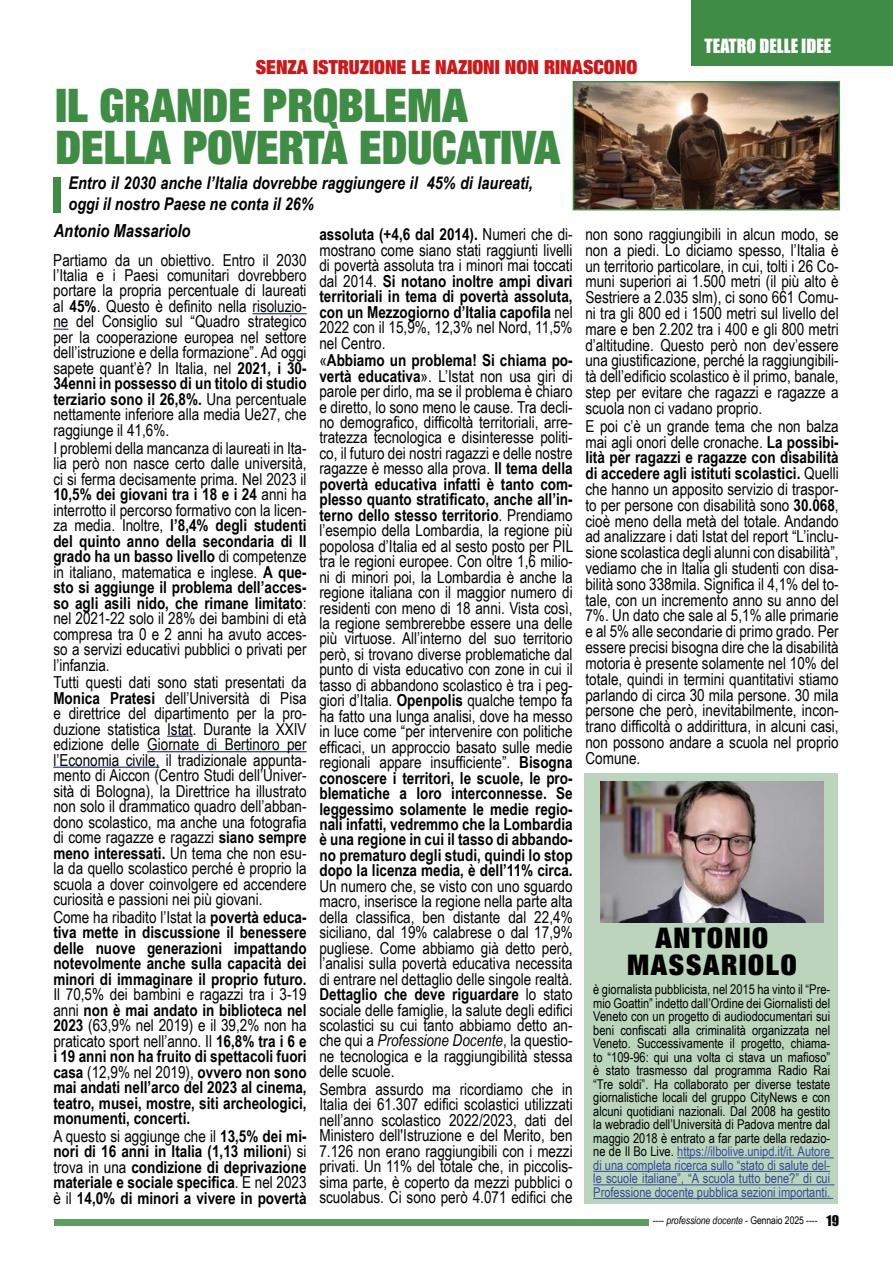
<style>
.page{position:relative;width:893px;height:1263px;background:#fff}
.page>*{position:absolute;margin:0;border:0;box-sizing:border-box;transform-origin:0 0}
.t1{font:900 condensed 46.5px/42px "Helvetica Neue LT Pro";color:#3f8c44;scale:.96 1}
.t2{font:900 condensed 28.5px/27px "Helvetica Neue LT Std";letter-spacing:.06em;color:#000;text-align:center}
.t3{font:900 condensed 19.5px "Helvetica Neue LT Pro";color:#cd1719}
.t4{font:italic 700 18px "Arial Narrow";color:#000}
.t5{font:18px "Impact";color:#fff}
.t6{font:italic 700 17.55px/21px "Arial Narrow";color:#000}
.t7{font:16.5px/15.5px "Arial Narrow";color:#000;text-align:justify}
.t8{font:700 16.5px/15.5px "Arial Narrow";color:#000;text-align:justify}
.t9{font:13.5px/13.5px "Arial Narrow";color:#000;text-align:justify}
.t10{font:10.5px "Arial Narrow";letter-spacing:-.005em;color:#000}
.s1{font-weight:700}
.s2{font-weight:400}
.s3{font-style:italic}
.s4{color:#34499b}
.s5{font-family:"Impact";font-size:13.5px}
</style>
<div class="page">
<div style="left:54px;top:1219px;width:594px;height:6px;background:#5d9e62"></div>
<hr style="left:252px;top:313px;width:55px;height:1px;background:#283583">
<svg style="left:53px;top:329px;width:15px;height:1px"></svg>
<svg style="left:167px;top:736px;width:26px;height:1px"></svg>
<hr style="left:147px;top:751px;width:160px;height:1px;background:#283583">
<hr style="left:53px;top:767px;width:107px;height:1px;background:#283583">
<img style="left:576px;top:84px;width:261px;height:123px">
<div style="left:573px;top:81px;width:267px;height:129px;border:2px solid #3f8c44"></div>
<div style="left:54px;top:177px;width:7px;height:36px;background:#3f8c44"></div>
<div style="left:585px;top:773px;width:253px;height:430px;background:#bad5bc"></div>
<hr style="left:677px;top:1157px;width:157px;height:1px;background:#34499b">
<hr style="left:593px;top:1171px;width:237px;height:1px;background:#34499b">
<hr style="left:593px;top:1184px;width:241px;height:1px;background:#34499b">
<hr style="left:593px;top:1198px;width:240px;height:1px;background:#34499b">
<img style="left:600px;top:781px;width:223px;height:142px">
<div style="left:692px;top:0;width:201px;height:65px;background:#3f8c44"></div>
<p class="t3" style="left:256px;top:55px;width:383px">SENZA ISTRUZIONE LE NAZIONI NON RINASCONO</p>
<h1 class="t1" style="left:56px;top:83px;width:527px">IL GRANDE PROBLEMA<br>DELLA POVERTÀ EDUCATIVA</h1>
<p class="t6" style="left:69px;top:172px;width:466px">Entro il 2030 anche l’Italia dovrebbe raggiungere il 45% di laureati, oggi il nostro Paese ne conta il 26%</p>
<p class="t5" style="left:705px;top:32px;width:128px">TEATRO DELLE IDEE</p>
<p class="t4" style="left:54px;top:217px;width:138px">Antonio Massariolo</p>
<p class="t7" style="left:53px;top:251px;width:255px">Partiamo da un obiettivo. Entro il 2030 l’Italia e i Paesi comunitari dovrebbero portare la propria percentuale di laureati al <span class="s1">45%</span>. Questo è definito nella risoluzio&shy;ne del Consiglio sul “Quadro strategico per la cooperazione europea nel settore dell’istruzione e della formazione”. Ad oggi sapete quant’è? In Italia, nel <span class="s1">2021, i 30- 34enni in possesso di un titolo di studio terziario sono il 26,8%.</span> Una percentuale nettamente inferiore alla media Ue27, che raggiunge il 41,6%.</p>
<p class="t7" style="left:53px;top:439px;width:255px">I problemi della mancanza di laureati in Ita&shy;lia però non nasce certo dalle università, ci si ferma decisamente prima. Nel 2023 il <span class="s1">10,5% dei giovani tra i 18 e i 24</span> anni ha interrotto il percorso formativo con la licen&shy;za media. Inoltre, <span class="s1">l’8,4% degli studenti del quinto anno della secondaria di II grado ha un basso livello</span> di competenze in italiano, matematica e inglese. <span class="s1">A que&shy;sto si aggiunge il problema dell’acces&shy;so agli asili nido, che rimane limitato</span>: nel 2021-22 solo il 28% dei bambini di età compresa tra 0 e 2 anni ha avuto acces&shy;so a servizi educativi pubblici o privati per l’infanzia.</p>
<p class="t7" style="left:53px;top:674px;width:255px">Tutti questi dati sono stati presentati da <span class="s1">Monica Pratesi</span> dell’Università di Pisa e direttrice del dipartimento per la pro&shy;duzione statistica Istat. Durante la XXIV edizione delle Giornate di Bertinoro per l’Economia civile, il tradizionale appunta&shy;mento di Aiccon (Centro Studi dell’Univer&shy;sità di Bologna), la Direttrice ha illustrato non solo il drammatico quadro dell’abban&shy;dono scolastico, ma anche una fotografia di come ragazze e ragazzi <span class="s1">siano sempre meno interessati.</span> Un tema che non esu&shy;la da quello scolastico perché è proprio la scuola a dover coinvolgere ed accendere curiosità e passioni nei più giovani.</p>
<p class="t8" style="left:53px;top:908px;width:255px"><span class="s2">Come ha ribadito l’Istat la</span> povertà educa&shy;tiva mette in discussione il benessere delle nuove generazioni impattando notevolmente anche sulla capacità dei minori di immaginare il proprio futuro.</p>
<p class="t8" style="left:53px;top:986px;width:255px"><span class="s2">Il 70,5% dei bambini e ragazzi tra i 3-19 anni</span> non è mai andato in biblioteca nel 2023 <span class="s2">(63,9% nel 2019) e il 39,2% non ha praticato sport nell’anno. Il</span> 16,8% tra i 6 e i 19 anni non ha fruito di spettacoli fuori casa <span class="s2">(12,9% nel 2019),</span> ovvero non sono mai andati nell’arco del 2023 al cinema, teatro, musei, mostre, siti archeologici, monumenti, concerti.</p>
<p class="t8" style="left:53px;top:1127px;width:255px"><span class="s2">A questo si aggiunge che il</span> 13,5% dei mi&shy;nori di 16 anni in Italia (1,13 milioni<span class="s2">) si trova in una</span> condizione di deprivazione materiale e sociale specifica<span class="s2">. E nel 2023 è il</span> 14,0% di minori a vivere in povertà</p>
<p class="t7" style="left:319px;top:226px;width:255px"><span class="s1">assoluta (+4,6 dal 2014).</span> Numeri che di&shy;mostrano come siano stati raggiunti livelli di povertà assoluta tra i minori mai toccati dal 2014. <span class="s1">Si notano inoltre ampi divari territoriali in tema di povertà assoluta, con un Mezzogiorno d’Italia capofila</span> nel 2022 con il 15,9%, 12,3% nel Nord, 11,5% nel Centro.</p>
<p class="t7" style="left:319px;top:352px;width:255px">«<span class="s1">Abbiamo un problema! Si chiama po&shy;vertà educativa</span>». L’Istat non usa giri di parole per dirlo, ma se il problema è chiaro e diretto, lo sono meno le cause. Tra decli&shy;no demografico, difficoltà territoriali, arre&shy;tratezza tecnologica e disinteresse politi&shy;co, il futuro dei nostri ragazzi e delle nostre ragazze è messo alla prova. <span class="s1">Il tema della povertà educativa infatti è tanto com&shy;plesso quanto stratificato, anche all’in&shy;terno dello stesso territorio</span>. Prendiamo l’esempio della Lombardia, la regione più popolosa d’Italia ed al sesto posto per PIL tra le regioni europee. Con oltre 1,6 milio&shy;ni di minori poi, la Lombardia è anche la regione italiana con il maggior numero di residenti con meno di 18 anni. Vista così, la regione sembrerebbe essere una delle più virtuose. All’interno del suo territorio però, si trovano diverse problematiche dal punto di vista educativo con zone in cui il tasso di abbandono scolastico è tra i peg&shy;giori d’Italia. <span class="s1">Openpolis</span> qualche tempo fa ha fatto una lunga analisi, dove ha messo in luce come “per intervenire con politiche efficaci, un approccio basato sulle medie regionali appare insufficiente”. <span class="s1">Bisogna conoscere i territori, le scuole, le pro&shy;blematiche a loro interconnesse. Se leggessimo solamente le medie regio&shy;nali infatti, vedremmo che la Lombardia è una regione in cui il tasso di abbando&shy;no prematuro degli studi, quindi lo stop dopo la licenza media, è dell’11% circa.</span></p>
<p class="t7" style="left:319px;top:878px;width:255px">Un numero che, se visto con uno sguardo macro, inserisce la regione nella parte alta della classifica, ben distante dal 22,4% siciliano, dal 19% calabrese o dal 17,9% pugliese. Come abbiamo già detto però, l’analisi sulla povertà educativa necessita di entrare nel dettaglio delle singole realtà.<br><span class="s1">Dettaglio che deve riguardare</span> lo stato sociale delle famiglie, la salute degli edifici scolastici su cui tanto abbiamo detto an&shy;che qui a <span class="s3">Professione Docente</span>, la questio&shy;ne tecnologica e la raggiungibilità stessa delle scuole.</p>
<p class="t7" style="left:319px;top:1081px;width:255px">Sembra assurdo ma ricordiamo che in Italia dei 61.307 edifici scolastici utilizzati nell’anno scolastico 2022/2023, dati del Ministero dell'Istruzione e del Merito, ben 7.126 non erano raggiungibili con i mezzi privati. Un 11% del totale che, in piccolis&shy;sima parte, è coperto da mezzi pubblici o scuolabus. Ci sono però 4.071 edifici che</p>
<p class="t7" style="left:585px;top:226px;width:255px">non sono raggiungibili in alcun modo, se non a piedi. Lo diciamo spesso, l’Italia è un territorio particolare, in cui, tolti i 26 Co&shy;muni superiori ai 1.500 metri (il più alto è Sestriere a 2.035 slm), ci sono 661 Comu&shy;ni tra gli 800 ed i 1500 metri sul livello del mare e ben 2.202 tra i 400 e gli 800 metri d’altitudine. Questo però non dev’essere una giustificazione, perché la raggiungibili&shy;tà dell’edificio scolastico è il primo, banale, step per evitare che ragazzi e ragazze a scuola non ci vadano proprio.</p>
<p class="t7" style="left:585px;top:417px;width:255px">E poi c’è un grande tema che non balza mai agli onori delle cronache. <span class="s1">La possibi&shy;lità per ragazzi e ragazze con disabilità di accedere agli istituti scolastici.</span> Quelli che hanno un apposito servizio di traspor&shy;to per persone con disabilità sono <span class="s1">30.068</span>, cioè meno della metà del totale. Andando ad analizzare i dati Istat del report “L’inclu&shy;sione scolastica degli alunni con disabilità”, vediamo che in Italia gli studenti con disa&shy;bilità sono 338mila. Significa il 4,1% del to&shy;tale, con un incremento anno su anno del 7%. Un dato che sale al 5,1% alle primarie e al 5% alle secondarie di primo grado. Per essere precisi bisogna dire che la disabilità motoria è presente solamente nel 10% del totale, quindi in termini quantitativi stiamo parlando di circa 30 mila persone. 30 mila persone che però, inevitabilmente, incon&shy;trano difficoltà o addirittura, in alcuni casi, non possono andare a scuola nel proprio Comune.</p>
<h2 class="t2" style="left:627px;top:923px;width:171px">ANTONIO<br>MASSARIOLO</h2>
<p class="t9" style="left:593px;top:982px;width:238px">è giornalista pubblicista, nel 2015 ha vinto il “Pre&shy;mio Goattin” indetto dall’Ordine dei Giornalisti del Veneto con un progetto di audiodocumentari sui beni confiscati alla criminalità organizzata nel Veneto. Successivamente il progetto, chiama&shy;to “109-96: qui una volta ci stava un mafioso” è stato trasmesso dal programma Radio Rai “Tre soldi”. Ha collaborato per diverse testate giornalistiche locali del gruppo CityNews e con alcuni quotidiani nazionali. Dal 2008 ha gestito la webradio dell’Università di Padova mentre dal maggio 2018 è entrato a far parte della redazio&shy;ne de Il Bo Live. <span class="s4">https://ilbolive.unipd.it/it. Autore di una completa ricerca sullo “stato di salute del&shy;le scuole italiane”, “A scuola tutto bene?” di cui Professione docente pubblica sezioni importanti.</span></p>
<p class="t10" style="left:653px;top:1213px;width:188px">---- <span class="s3">professione docente</span> - Gennaio 2025 ---- <span class="s5">19</span></p>
</div>
